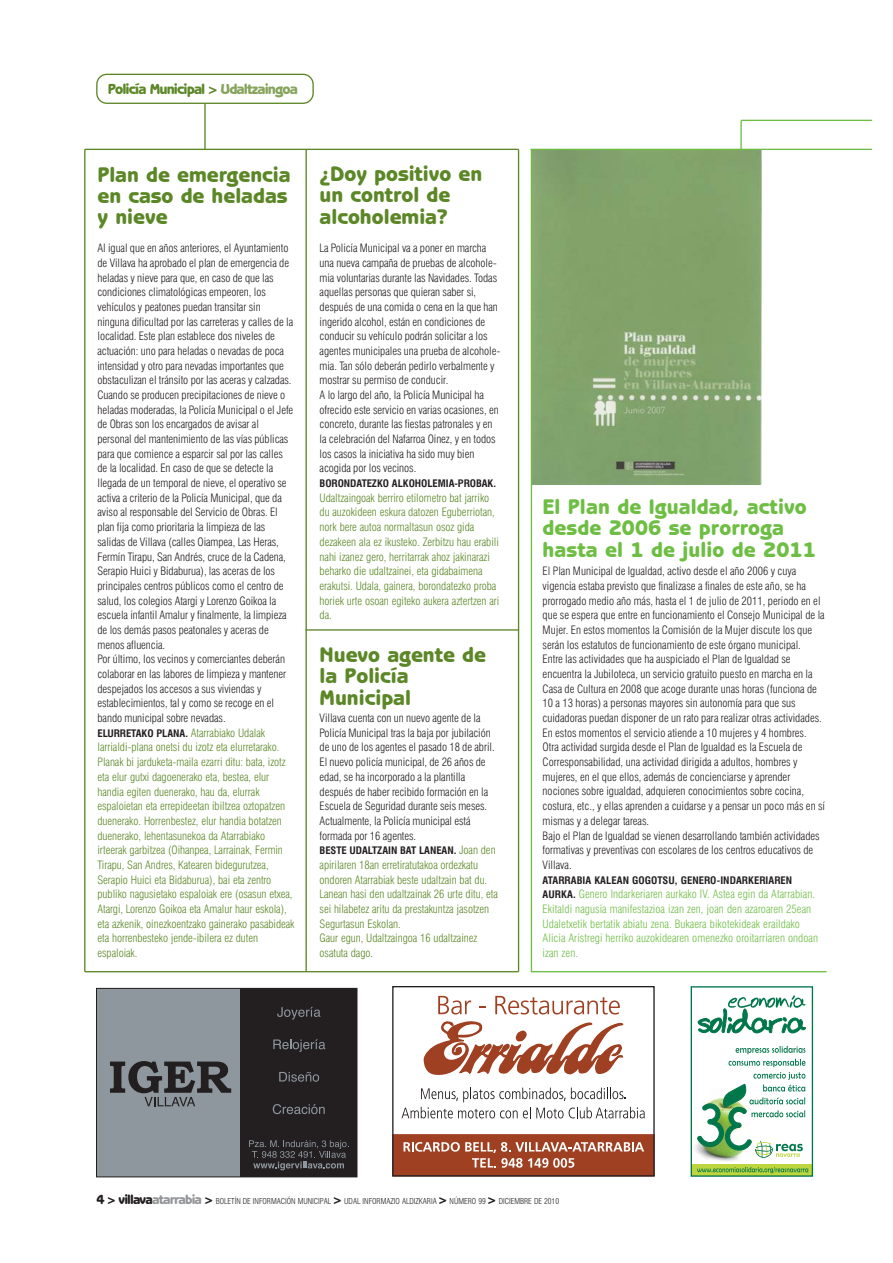
<style>
.page{position:relative;width:893px;height:1263px;background:#fff}
.page>*{position:absolute;margin:0;border:0;box-sizing:border-box;transform-origin:0 0}
.t1{font:800 21.3px/21.3px "Benguiat Gothic";color:#5c8727}
.t2{font:800 21.3px/21.3px "Benguiat Gothic";letter-spacing:.005em;color:#6ebe44}
.t3{font:800 14.7px "Benguiat Gothic";letter-spacing:-.06em;color:#5c8727}
.t4{font:300 condensed 11.4px/14.7px "Swiss 721 BT";letter-spacing:-.005em;color:#231f20}
.t5{font:300 condensed 11.4px/14.7px "Swiss 721 BT";letter-spacing:-.005em;color:#5c8727}
.t6{font:300 condensed 11.4px/14.7px "Swiss 721 BT";letter-spacing:.005em;color:#6ebe44}
.t7{font:700 condensed 10.05px "Swiss 721 BT";letter-spacing:-.005em;color:#231f20;scale:1.06 1}
.t8{font:300 condensed 7.95px "Swiss 721 BT";color:#231f20}
.s1{color:#86a45b}
.s2{font-weight:700;font-size:10.05px}
.s3{color:#5c8727}
.s4{font-weight:300;font-size:11.4px;color:#5c8727}
.s5{font-weight:700;font-size:10.05px;color:#231f20}
.s6{font-family:"Benguiat Gothic";font-weight:800;font-stretch:normal;font-size:13.35px}
.s7{font-family:"Benguiat Gothic";font-weight:800;font-stretch:normal;font-size:13.35px;color:#939598}
</style>
<div class="page">
<svg style="left:423px;top:996px;width:201px;height:79px"></svg>
<svg style="left:401px;top:1088px;width:244px;height:30px"></svg>
<div style="left:392px;top:1134px;width:263px;height:43px;background:#9e4021;border:1px solid #9e4021"></div>
<svg style="left:403px;top:1142px;width:241px;height:26px"></svg>
<div style="left:392px;top:986px;width:263px;height:191px;border:1px solid #231f20"></div>
<div style="left:96px;top:988px;width:261px;height:189px;background:#8e979d"></div>
<div style="left:240px;top:988px;width:117px;height:189px;background:#231f20"></div>
<svg style="left:110px;top:1061px;width:121px;height:45px"></svg>
<svg style="left:273px;top:1104px;width:52px;height:10px"></svg>
<svg style="left:279px;top:1072px;width:40px;height:10px"></svg>
<svg style="left:273px;top:1039px;width:52px;height:13px"></svg>
<svg style="left:277px;top:1007px;width:43px;height:13px"></svg>
<svg style="left:249px;top:1140px;width:100px;height:30px"></svg>
<div style="left:96px;top:988px;width:261px;height:189px;border:1px solid #231f20"></div>
<hr style="left:85px;top:971px;width:433px;height:1px;background:#5c8727">
<hr style="left:204px;top:98px;width:2px;height:51px;background:#5c8727">
<svg style="left:96px;top:74px;width:218px;height:30px"></svg>
<hr style="left:741px;top:120px;width:130px;height:1px;background:#6ebe44">
<hr style="left:740px;top:120px;width:2px;height:29px;background:#6ebe44">
<svg style="left:698px;top:995px;width:108px;height:38px"></svg>
<div style="left:691px;top:1164px;width:121px;height:12px;background:#bdd63d"></div>
<svg style="left:697px;top:1167px;width:111px;height:6px"></svg>
<svg style="left:696px;top:1046px;width:109px;height:112px"></svg>
<div style="left:691px;top:986px;width:122px;height:191px;border:1px solid #00764b"></div>
<hr style="left:84px;top:149px;width:1px;height:823px;background:#5c8727">
<hr style="left:518px;top:149px;width:1px;height:823px;background:#5c8727">
<hr style="left:305px;top:149px;width:2px;height:823px;background:#5c8727">
<hr style="left:85px;top:149px;width:433px;height:1px;background:#5c8727">
<hr style="left:531px;top:971px;width:296px;height:1px;background:#6ebe44">
<hr style="left:305px;top:629px;width:213px;height:2px;background:#5c8727">
<img style="left:532px;top:150px;width:229px;height:335px">
<hr style="left:531px;top:149px;width:1px;height:823px;background:#6ebe44">
<hr style="left:530px;top:149px;width:341px;height:1px;background:#6ebe44">
<p class="t3" style="left:108px;top:84px;width:192px">Policía Municipal &gt; <span class="s1">Udaltzaingoa</span></p>
<h1 class="t1" style="left:97px;top:166px;width:195px">Plan de emergencia en caso de heladas y nieve</h1>
<p class="t4" style="left:97px;top:241px;width:199px">Al igual que en años anteriores, el Ayuntamiento de Villava ha aprobado el plan de emergencia de heladas y nieve para que, en caso de que las condiciones climatológicas empeoren, los vehículos y peatones puedan transitar sin ninguna dificultad por las carreteras y calles de la localidad. Este plan establece dos niveles de actuación: uno para heladas o nevadas de poca intensidad y otro para nevadas importantes que obstaculizan el tránsito por las aceras y calzadas.<br>Cuando se producen precipitaciones de nieve o heladas moderadas, la Policía Municipal o el Jefe de Obras son los encargados de avisar al personal del mantenimiento de las vías públicas para que comience a esparcir sal por las calles de la localidad. En caso de que se detecte la llegada de un temporal de nieve, el operativo se activa a criterio de la Policía Municipal, que da aviso al responsable del Servicio de Obras. El plan fija como prioritaria la limpieza de las salidas de Villava (calles Oiampea, Las Heras, Fermín Tirapu, San Andrés, cruce de la Cadena, Serapio Huici y Bidaburua), las aceras de los principales centros públicos como el centro de salud, los colegios Atargi y Lorenzo Goikoa la escuela infantil Amalur y finalmente, la limpieza de los demás pasos peatonales y aceras de menos afluencia.<br>Por último, los vecinos y comerciantes deberán colaborar en las labores de limpieza y mantener despejados los accesos a sus viviendas y establecimientos, tal y como se recoge en el bando municipal sobre nevadas.<br><span class="s2">ELURRETAKO PLANA.</span> <span class="s3">Atarrabiako Udalak larrialdi-plana onetsi du izotz eta elurretarako.<br>Planak bi jarduketa-maila ezarri ditu: bata, izotz eta elur gutxi dagoenerako eta, bestea, elur handia egiten duenerako, hau da, elurrak espaloietan eta errepideetan ibiltzea oztopatzen duenerako. Horrenbestez, elur handia botatzen duenerako, lehentasunekoa da Atarrabiako irteerak garbitzea (Oihanpea, Larrainak, Fermin Tirapu, San Andres, Katearen bidegurutzea, Serapio Huici eta Bidaburua), bai eta zentro publiko nagusietako espaloiak ere (osasun etxea, Atargi, Lorenzo Goikoa eta Amalur haur eskola), eta azkenik, oinezkoentzako gainerako pasabideak eta horrenbesteko jende-ibilera ez duten espaloiak.</span></p>
<h1 class="t1" style="left:320px;top:165px;width:164px">¿Doy positivo en un control de alcoholemia?</h1>
<p class="t4" style="left:320px;top:241px;width:182px">La Policía Municipal va a poner en marcha una nueva campaña de pruebas de alcohole&shy;mia voluntarias durante las Navidades. Todas aquellas personas que quieran saber si, después de una comida o cena en la que han ingerido alcohol, están en condiciones de conducir su vehículo podrán solicitar a los agentes municipales una prueba de alcohole&shy;mia. Tan sólo deberán pedirlo verbalmente y mostrar su permiso de conducir.<br>A lo largo del año, la Policía Municipal ha ofrecido este servicio en varias ocasiones, en concreto, durante las fiestas patronales y en la celebración del Nafarroa Oinez, y en todos los casos la iniciativa ha sido muy bien acogida por los vecinos.</p>
<p class="t7" style="left:320px;top:479px;width:168px">BORONDATEZKO ALKOHOLEMIA-PROBAK.</p>
<p class="t5" style="left:320px;top:491px;width:181px">Udaltzaingoak berriro etilometro bat jarriko du auzokideen eskura datozen Eguberriotan, nork bere autoa normaltasun osoz gida dezakeen ala ez ikusteko. Zerbitzu hau erabili nahi izanez gero, herritarrak ahoz jakinarazi beharko die udaltzainei, eta gidabaimena erakutsi. Udala, gainera, borondatezko proba horiek urte osoan egiteko aukera aztertzen ari da.</p>
<h1 class="t1" style="left:320px;top:646px;width:168px">Nuevo agente de la Policía<br>Municipal</h1>
<p class="t4" style="left:320px;top:711px;width:177px">Villava cuenta con un nuevo agente de la Policía Municipal tras la baja por jubilación de uno de los agentes el pasado 18 de abril.<br>El nuevo policía municipal, de 26 años de edad, se ha incorporado a la plantilla después de haber recibido formación en la Escuela de Seguridad durante seis meses.<br>Actualmente, la Policía municipal está formada por 16 agentes.</p>
<p class="t7" style="left:320px;top:846px;width:168px">BESTE UDALTZAIN BAT LANEAN. <span class="s4">Joan den</span></p>
<p class="t5" style="left:320px;top:858px;width:180px">apirilaren 18an erretiratutakoa ordezkatu ondoren Atarrabiak beste udaltzain bat du.<br>Lanean hasi den udaltzainak 26 urte ditu, eta sei hilabetez aritu da prestakuntza jasotzen Segurtasun Eskolan.<br>Gaur egun, Udaltzaingoa 16 udaltzainez osatuta dago.</p>
<h1 class="t2" style="left:543px;top:498px;width:275px">El Plan de Igualdad, activo desde 2006 se prorroga hasta el 1 de julio de 2011</h1>
<p class="t4" style="left:543px;top:564px;width:284px">El Plan Municipal de Igualdad, activo desde el año 2006 y cuya vigencia estaba previsto que finalizase a finales de este año, se ha prorrogado medio año más, hasta el 1 de julio de 2011, periodo en el que se espera que entre en funcionamiento el Consejo Municipal de la Mujer. En estos momentos la Comisión de la Mujer discute los que serán los estatutos de funcionamiento de este órgano municipal.<br>Entre las actividades que ha auspiciado el Plan de Igualdad se encuentra la Jubiloteca, un servicio gratuito puesto en marcha en la Casa de Cultura en 2008 que acoge durante unas horas (funciona de 10 a 13 horas) a personas mayores sin autonomía para que sus cuidadoras puedan disponer de un rato para realizar otras actividades.<br>En estos momentos el servicio atiende a 10 mujeres y 4 hombres.<br>Otra actividad surgida desde el Plan de Igualdad es la Escuela de Corresponsabilidad, una actividad dirigida a adultos, hombres y mujeres, en el que ellos, además de concienciarse y aprender nociones sobre igualdad, adquieren conocimientos sobre cocina, costura, etc., y ellas aprenden a cuidarse y a pensar un poco más en sí mismas y a delegar tareas.<br>Bajo el Plan de Igualdad se vienen desarrollando también actividades formativas y preventivas con escolares de los centros educativos de Villava.</p>
<p class="t7" style="left:543px;top:875px;width:237px">ATARRABIA KALEAN GOGOTSU, GENERO-INDARKERIAREN</p>
<p class="t6" style="left:543px;top:887px;width:277px"><span class="s5">AURKA.</span> Genero Indarkeriaren aurkako IV. Astea egin da Atarrabian.<br>Ekitaldi nagusia manifestazioa izan zen, joan den azaroaren 25ean Udaletxetik bertatik abiatu zena. Bukaera bikotekideak eraildako Alicia Aristregi herriko auzokidearen omenezko oroitarriaren ondoan izan zen.</p>
<p class="t8" style="left:97px;top:1197px;width:464px"><span class="s6">4 &gt; villava</span><span class="s7">atarrabia</span> <span class="s6">&gt;</span> BOLETÍN DE INFORMACIÓN MUNICIPAL <span class="s6">&gt;</span> UDAL INFORMAZIO ALDIZKARIA <span class="s6">&gt;</span> NÚMERO 99 <span class="s6">&gt;</span> DICIEMBRE DE 2010</p>
</div>
